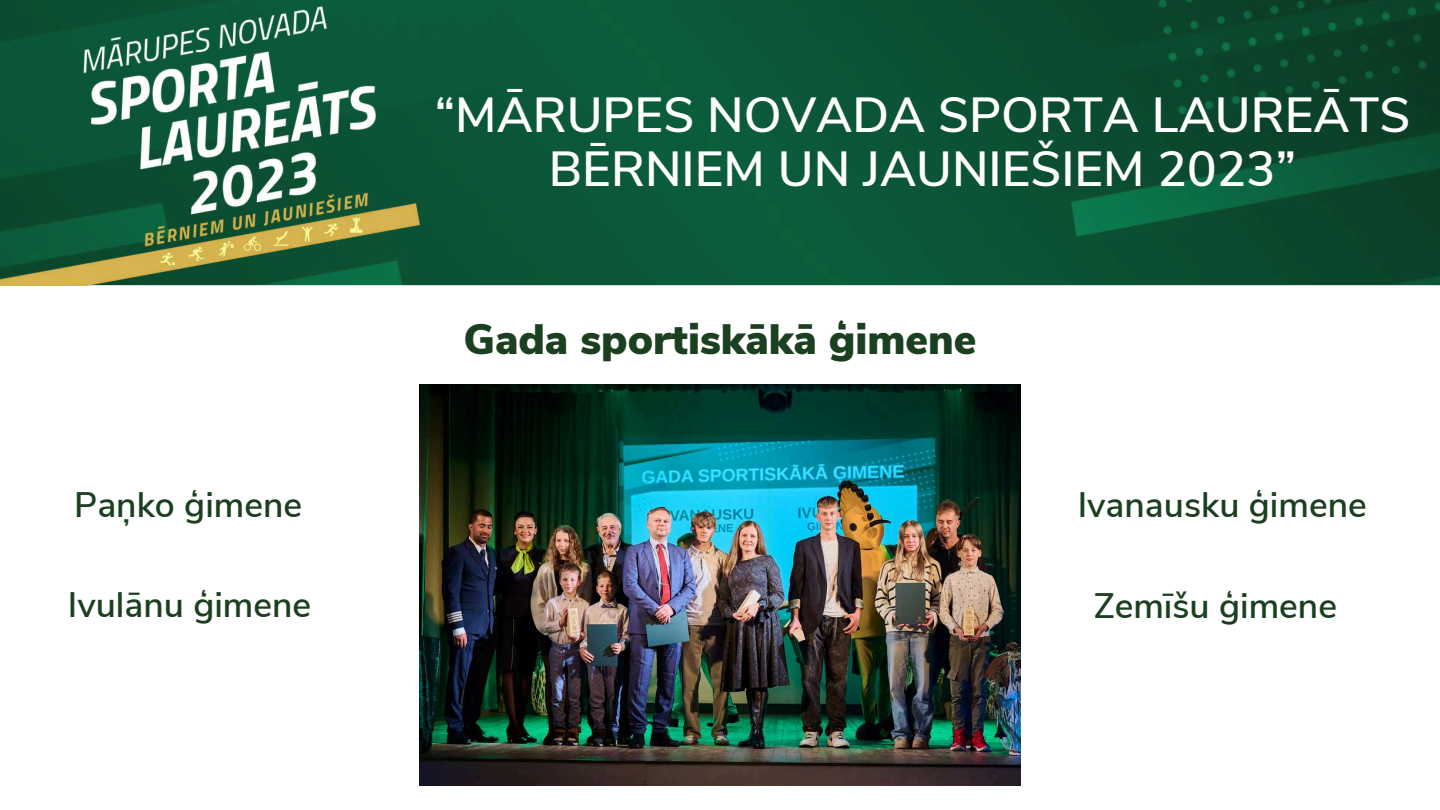
<style>
.page{position:relative;width:1440px;height:810px;background:#fff}
.page>*{position:absolute;margin:0;border:0;box-sizing:border-box;transform-origin:0 0}
.t1{font:600 49.2px/54px "Nunito Sans";color:#fff;text-align:center}
.t2{font:900 42.4px "Nunito Sans";color:#1b4020}
.t3{font:600 35.4px "Nunito Sans";color:#1b4020}
</style>
<div class="page">
<svg style="left:420px;top:0;width:1020px;height:284px;background:#0b5234"></svg>
<img style="left:0;top:0;width:420px;height:286px">
<img style="left:419px;top:385px;width:602px;height:401px">
<p class="t3" style="left:74px;top:481px;width:230px">Paņko ģimene</p>
<p class="t3" style="left:68px;top:582px;width:245px">Ivulānu ģimene</p>
<p class="t1" style="left:435px;top:89px;width:977px">“MĀRUPES NOVADA SPORTA LAUREĀTS<br>BĒRNIEM UN JAUNIEŠIEM 2023”</p>
<p class="t1" style="left:499px;top:115px;width:591px">INFORMATĪVS ZIŅOJUMS</p>
<p class="t2" style="left:463px;top:311px;width:515px">Gada sportiskākā ģimene</p>
<p class="t3" style="left:1078px;top:481px;width:291px">Ivanausku ģimene</p>
<p class="t3" style="left:1094px;top:582px;width:245px">Zemīšu ģimene</p>
</div>
